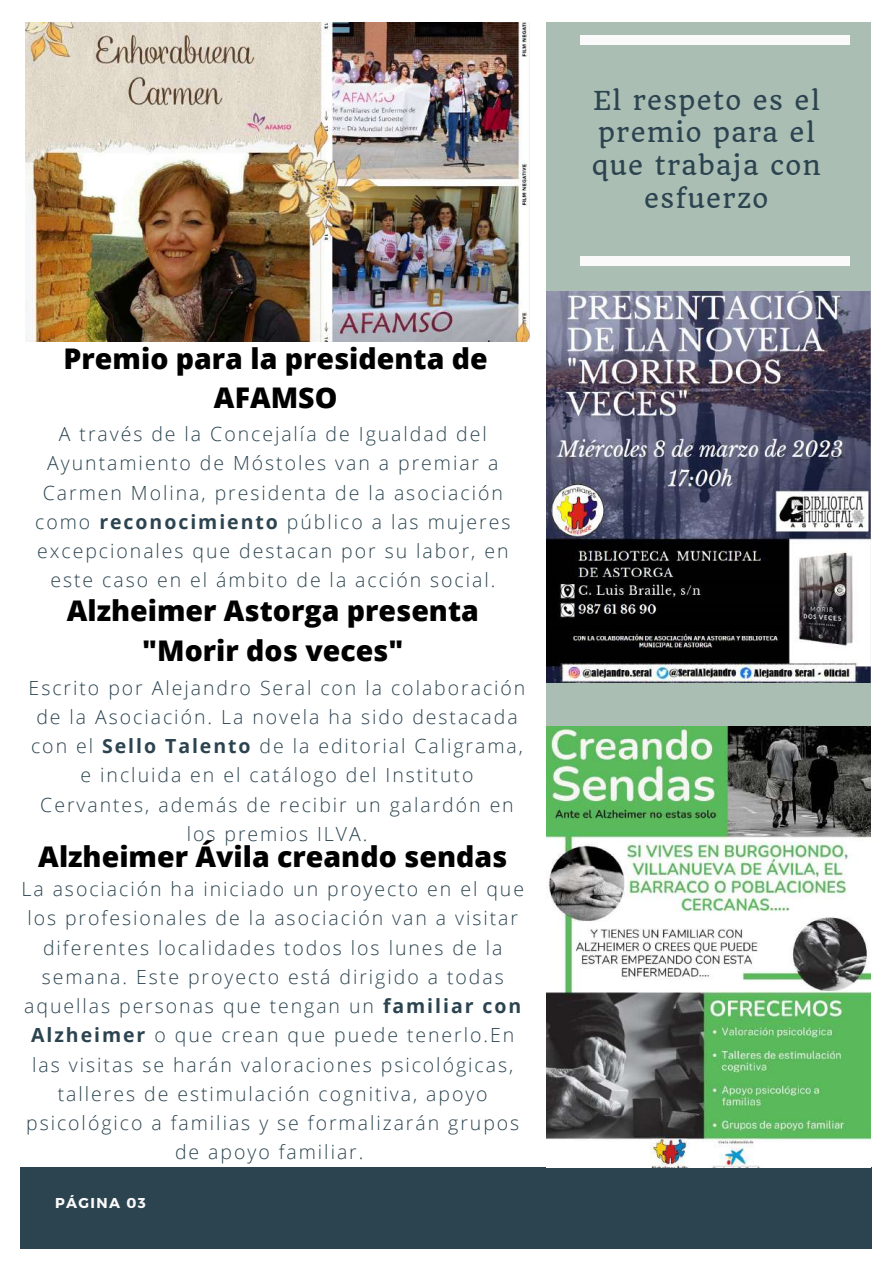
<style>
.page{position:relative;width:893px;height:1264px;background:#fff}
.page>*{position:absolute;margin:0;border:0;box-sizing:border-box;transform-origin:0 0}
.t1{font:800 28.5px/39.3px "Open Sans";color:#000;text-align:center}
.t2{font:25.5px/32.5px "Quando";letter-spacing:.05em;color:#2c4450;text-align:center}
.t3{font:300 19.5px/29.2px "Open Sans";letter-spacing:.1em;color:#2c4450;text-align:center}
.t4{font:700 14.25px "Montserrat";letter-spacing:.1em;color:#fafafa}
.s1{font-weight:700}
</style>
<div class="page">
<div style="left:20px;top:1167px;width:851px;height:81px;background:#2c4450"></div>
<div style="left:546px;top:22px;width:324px;height:1145px;background:#aabeb3"></div>
<img style="left:25px;top:22px;width:504px;height:320px">
<div style="left:579px;top:36px;width:270px;height:9px;background:#fafafa"></div>
<div style="left:579px;top:256px;width:270px;height:9px;background:#fafafa"></div>
<img style="left:546px;top:291px;width:324px;height:391px">
<img style="left:546px;top:727px;width:324px;height:440px">
<h1 class="t1" style="left:64px;top:338px;width:425px">Premio para la presidenta de<br>AFAMSO</h1>
<p class="t3" style="left:35px;top:419px;width:477px">A través de la Concejalía de Igualdad del Ayuntamiento de Móstoles van a premiar a Carmen Molina, presidenta de la asociación como <span class="s1">reconocimiento</span> público a las mujeres excepcionales que destacan por su labor, en este caso en el ámbito de la acción social.</p>
<h1 class="t1" style="left:67px;top:590px;width:413px">Alzheimer Astorga presenta "Morir dos veces"</h1>
<p class="t3" style="left:29px;top:672px;width:498px">Escrito por Alejandro Seral con la colaboración de la Asociación. La novela ha sido destacada con el <span class="s1">Sello Talento</span> de la editorial Caligrama, e incluida en el catálogo del Instituto Cervantes, además de recibir un galardón en los premios ILVA.</p>
<h1 class="t1" style="left:38px;top:836px;width:470px">Alzheimer Ávila creando sendas</h1>
<p class="t3" style="left:21px;top:874px;width:504px">La asociación ha iniciado un proyecto en el que los profesionales de la asociación van a visitar diferentes localidades todos los lunes de la semana. Este proyecto está dirigido a todas aquellas personas que tengan un <span class="s1">familiar con Alzheimer</span> o que crean que puede tenerlo.En las visitas se harán valoraciones psicológicas, talleres de estimulación cognitiva, apoyo psicológico a familias y se formalizarán grupos de apoyo familiar.</p>
<p class="t4" style="left:55px;top:1193px;width:92px">PÁGINA 03</p>
<h2 class="t2" style="left:591px;top:84px;width:230px">El respeto es el premio para el que trabaja con esfuerzo</h2>
</div>
